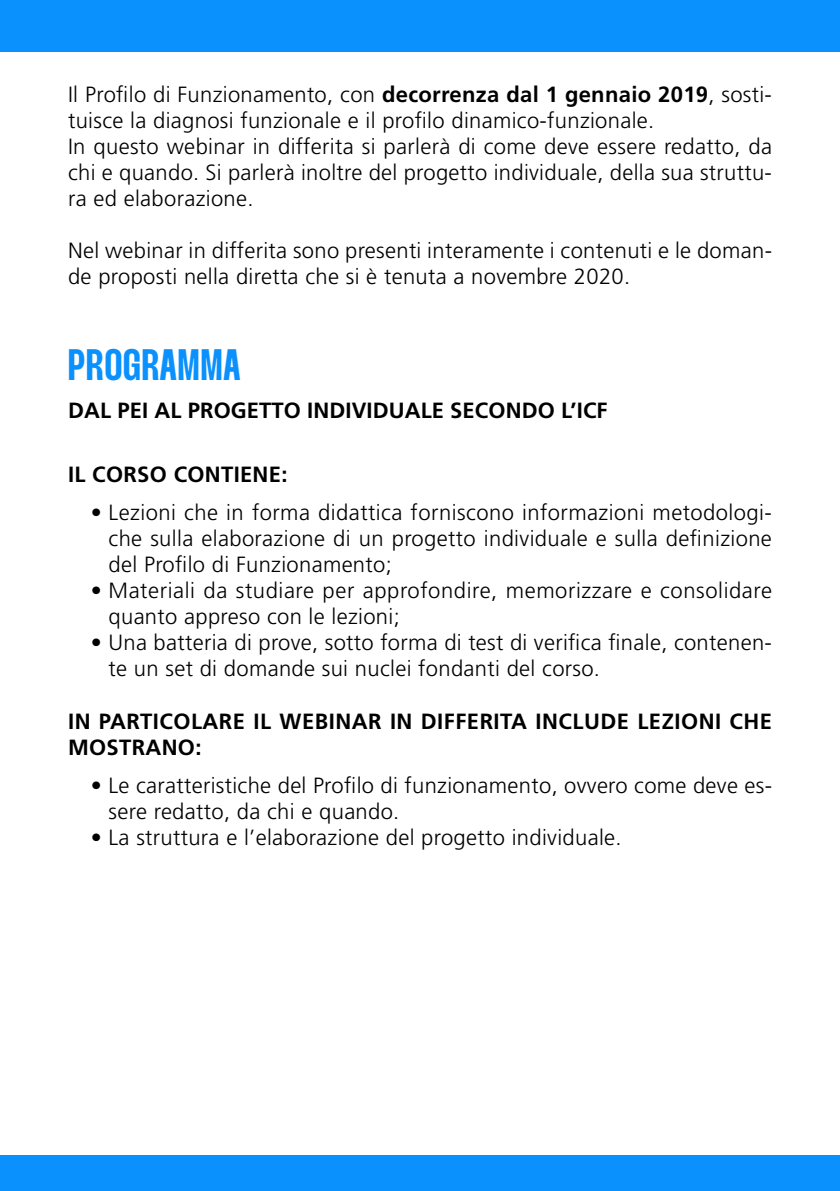
<style>
.page{position:relative;width:840px;height:1191px;background:#fff}
.page>*{position:absolute;margin:0;border:0;box-sizing:border-box;transform-origin:0 0}
.t1{font:44px "Thunder Semi Bold LC";letter-spacing:.025em;color:#0a91fe}
.t2{font:300 22px/26px "Frutiger LT Std";letter-spacing:.015em;color:#000}
.t3{font:700 22px/26px "Frutiger LT Std";letter-spacing:.015em;color:#000}
.s1{font-weight:700}
</style>
<div class="page">
<div style="left:0;top:0;width:839px;height:51px;background:#0a91fe"></div>
<div style="left:0;top:1155px;width:839px;height:36px;background:#0a91fe"></div>
<p class="t2" style="left:68px;top:81px;width:705px">Il Profilo di Funzionamento, con <span class="s1">decorrenza dal 1 gennaio 2019</span>, sosti&shy;tuisce la diagnosi funzionale e il profilo dinamico-funzionale.<br>In questo webinar in differita si parlerà di come deve essere redatto, da chi e quando. Si parlerà inoltre del progetto individuale, della sua struttu&shy;ra ed elaborazione.</p>
<p class="t2" style="left:68px;top:237px;width:705px">Nel webinar in differita sono presenti interamente i contenuti e le doman&shy;de proposti nella diretta che si è tenuta a novembre 2020.</p>
<h1 class="t1" style="left:68px;top:341px;width:174px">PROGRAMMA</h1>
<p class="t3" style="left:68px;top:397px;width:540px">DAL PEI AL PROGETTO INDIVIDUALE SECONDO L’ICF</p>
<p class="t3" style="left:68px;top:462px;width:221px">IL CORSO CONTIENE:</p>
<p class="t2" style="left:108px;top:499px;width:664px;text-align:justify;text-indent:-18px">• Lezioni che in forma didattica forniscono informazioni metodologi&shy;che sulla elaborazione di un progetto individuale e sulla definizione del Profilo di Funzionamento;</p>
<p class="t2" style="left:108px;top:577px;width:664px;text-indent:-18px">• Materiali da studiare per approfondire, memorizzare e consolidare quanto appreso con le lezioni;</p>
<p class="t2" style="left:108px;top:629px;width:664px;text-indent:-18px">• Una batteria di prove, sotto forma di test di verifica finale, contenen&shy;te un set di domande sui nuclei fondanti del corso.</p>
<p class="t3" style="left:68px;top:708px;width:705px">IN PARTICOLARE IL WEBINAR IN DIFFERITA INCLUDE LEZIONI CHE<br>MOSTRANO:</p>
<p class="t2" style="left:108px;top:772px;width:664px;text-indent:-18px">• Le caratteristiche del Profilo di funzionamento, ovvero come deve es&shy;sere redatto, da chi e quando.</p>
<p class="t2" style="left:91px;top:824px;width:532px">• La struttura e l’elaborazione del progetto individuale.</p>
</div>
